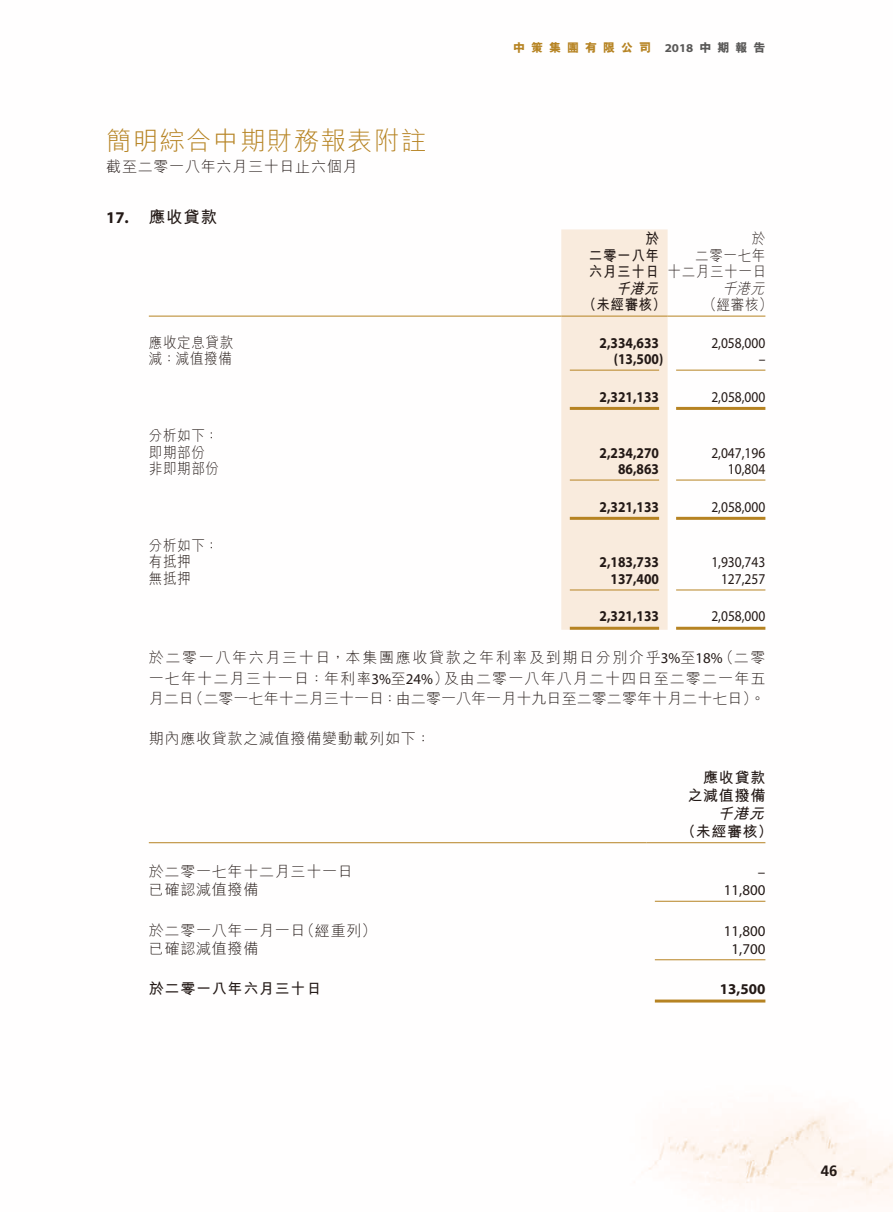
<style>
.page{position:relative;width:893px;height:1212px;background:#fff}
.page>*{position:absolute;margin:0;border:0;box-sizing:border-box;transform-origin:0 0}
.t1{font:300 25.5px "M Hei HK";letter-spacing:.05em;color:#b68322}
.t2{font:700 16.5px "M Hei HK";color:#231916}
.t3{font:700 16.5px "Myriad Pro";color:#231916}
.t4{font:300 15px "M Hei HK";letter-spacing:.05em;color:#231916}
.t5{font:700 15px "Myriad Pro";color:#231916;scale:.9 1}
.t6{font:15px "Myriad Pro";color:#231916;scale:.9 1}
.t7{font:300 15px/20.2px "M Hei HK";letter-spacing:.005em;color:#231916}
.t8{font:300 15px/20.2px "M Hei HK";letter-spacing:.11em;color:#231916}
.t9{font:300 15px "M Hei HK";letter-spacing:.05em;color:#231916;scale:.9 1}
.t10{font:700 15px/18px "M Hei HK";letter-spacing:.05em;color:#231916;text-align:right}
.t11{font:15px "Myriad Pro";color:#231916}
.t12{font:700 15px "M Hei HK";letter-spacing:.05em;color:#231916;scale:.9 1}
.t13{font:700 15px "Myriad Pro";color:#231916}
.t14{font:italic 300 15px "M Hei HK";color:#231916;scale:.9 1}
.t15{font:italic 700 15px "M Hei HK";color:#231916;scale:.9 1}
.t16{font:italic 700 15px "M Hei HK";color:#231916}
.t17{font:700 15px "Frutiger LT Std";color:#231916}
.t18{font:800 12px "M Hei HK";color:#b68322}
.t19{font:800 12px "M Hei HK";color:#595857}
.t20{font:700 semi-expanded 12px "Myriad Pro";color:#595857}
.s1{font-family:"Myriad Pro";font-weight:400}
</style>
<div class="page">
<img style="left:148px;top:315px;width:745px;height:889px">
<div style="left:561px;top:229px;width:107px;height:401px;background:#f9ebdd"></div>
<hr style="left:149px;top:316px;width:412px;height:1px;background:#b68322">
<hr style="left:561px;top:316px;width:107px;height:1px;background:#b68322">
<hr style="left:668px;top:316px;width:97px;height:1px;background:#b68322">
<hr style="left:570px;top:370px;width:89px;height:1px;background:#b68322">
<hr style="left:676px;top:370px;width:89px;height:1px;background:#b68322">
<hr style="left:570px;top:407px;width:89px;height:3px;background:#b68322">
<hr style="left:676px;top:407px;width:89px;height:3px;background:#b68322">
<hr style="left:570px;top:480px;width:89px;height:1px;background:#b68322">
<hr style="left:676px;top:480px;width:89px;height:1px;background:#b68322">
<hr style="left:570px;top:517px;width:89px;height:3px;background:#b68322">
<hr style="left:676px;top:517px;width:89px;height:3px;background:#b68322">
<hr style="left:570px;top:590px;width:89px;height:1px;background:#b68322">
<hr style="left:676px;top:590px;width:89px;height:1px;background:#b68322">
<hr style="left:570px;top:627px;width:89px;height:3px;background:#b68322">
<hr style="left:676px;top:627px;width:89px;height:3px;background:#b68322">
<hr style="left:149px;top:842px;width:497px;height:1px;background:#b68322">
<hr style="left:646px;top:842px;width:119px;height:1px;background:#b68322">
<hr style="left:655px;top:901px;width:110px;height:1px;background:#b68322">
<hr style="left:655px;top:959px;width:110px;height:1px;background:#b68322">
<hr style="left:655px;top:999px;width:110px;height:3px;background:#b68322">
<h1 class="t1" style="left:106px;top:123px;width:322px">簡明綜合中期財務報表附註</h1>
<p class="t4" style="left:106px;top:156px;width:253px">截至二零一八年六月三十日止六個月</p>
<p class="t2" style="left:149px;top:205px;width:70px">應收貸款</p>
<p class="t3" style="left:106px;top:207px;width:24px">17.</p>
<p class="t9" style="left:149px;top:332px;width:95px">應收定息貸款</p>
<p class="t9" style="left:149px;top:348px;width:94px">減：減值撥備</p>
<p class="t9" style="left:149px;top:425px;width:79px">分析如下：</p>
<p class="t9" style="left:149px;top:441px;width:64px">即期部份</p>
<p class="t9" style="left:149px;top:458px;width:80px">非即期部份</p>
<p class="t9" style="left:149px;top:535px;width:79px">分析如下：</p>
<p class="t9" style="left:149px;top:551px;width:48px">有抵押</p>
<p class="t9" style="left:149px;top:568px;width:48px">無抵押</p>
<p class="t18" style="left:585px;top:39px;width:13px">有</p>
<p class="t18" style="left:531px;top:39px;width:13px">策</p>
<p class="t18" style="left:549px;top:39px;width:13px">集</p>
<p class="t18" style="left:621px;top:39px;width:13px">公</p>
<p class="t18" style="left:513px;top:39px;width:13px">中</p>
<p class="t18" style="left:639px;top:39px;width:13px">司</p>
<p class="t18" style="left:603px;top:39px;width:13px">限</p>
<p class="t18" style="left:567px;top:39px;width:13px">團</p>
<p class="t19" style="left:699px;top:39px;width:67px">中期報告</p>
<p class="t20" style="left:665px;top:40px;width:30px">2018</p>
<p class="t12" style="left:646px;top:228px;width:16px">於</p>
<p class="t9" style="left:752px;top:228px;width:16px">於</p>
<p class="t12" style="left:589px;top:244px;width:79px">二零一八年</p>
<p class="t9" style="left:695px;top:244px;width:79px">二零一七年</p>
<p class="t12" style="left:589px;top:261px;width:79px">六月三十日</p>
<p class="t9" style="left:668px;top:261px;width:111px">十二月三十一日</p>
<p class="t15" style="left:616px;top:277px;width:54px">千港元</p>
<p class="t14" style="left:722px;top:277px;width:54px">千港元</p>
<p class="t12" style="left:583px;top:294px;width:94px">（未經審核）</p>
<p class="t9" style="left:703px;top:294px;width:78px">（經審核(</p>
<p class="t5" style="left:600px;top:333px;width:68px">2,334,633</p>
<p class="t6" style="left:711px;top:333px;width:62px">2,058,000</p>
<p class="t5" style="left:614px;top:349px;width:56px">)13,500(</p>
<p class="t6" style="left:759px;top:350px;width:9px">–</p>
<p class="t5" style="left:600px;top:387px;width:68px">2,321,133</p>
<p class="t6" style="left:711px;top:387px;width:62px">2,058,000</p>
<p class="t5" style="left:600px;top:443px;width:68px">2,234,270</p>
<p class="t6" style="left:711px;top:443px;width:62px">2,047,196</p>
<p class="t5" style="left:618px;top:459px;width:47px">86,863</p>
<p class="t6" style="left:728px;top:460px;width:43px">10,804</p>
<p class="t5" style="left:600px;top:497px;width:68px">2,321,133</p>
<p class="t6" style="left:711px;top:497px;width:62px">2,058,000</p>
<p class="t5" style="left:600px;top:553px;width:68px">2,183,733</p>
<p class="t6" style="left:711px;top:553px;width:62px">1,930,743</p>
<p class="t5" style="left:611px;top:569px;width:55px">137,400</p>
<p class="t6" style="left:721px;top:570px;width:51px">127,257</p>
<p class="t5" style="left:600px;top:607px;width:68px">2,321,133</p>
<p class="t6" style="left:711px;top:607px;width:62px">2,058,000</p>
<p class="t8" style="left:444px;top:647px;width:323px;text-indent:-295px">於二零一八年六月三十日，本集團應收貸款之年利率及到期日分別介乎<span class="s1">3%</span>至<span class="s1">18%<br></span>及由二零一八年八月二十四日至二零二一年五</p>
<p class="t4" style="left:719px;top:647px;width:48px">（二零</p>
<p class="t7" style="left:188px;top:667px;width:578px;text-indent:-40px">一七年十二月三十一日：年利率<span class="s1">3%</span>至<span class="s1">24%</span>）<br>（二零一七年十二月三十一日：由二零一八年一月十九日至二零二零年十月二十七日。(</p>
<p class="t4" style="left:149px;top:688px;width:47px">月二日</p>
<p class="t4" style="left:149px;top:728px;width:284px">期內應收貸款之減值撥備變動載列如下：</p>
<p class="t4" style="left:149px;top:861px;width:206px">於二零一七年十二月三十一日</p>
<p class="t10" style="left:687px;top:767px;width:79px">應收貸款之減值撥備</p>
<p class="t16" style="left:717px;top:802px;width:53px">千港元</p>
<p class="t10" style="left:681px;top:821px;width:94px">（未經審核(</p>
<p class="t11" style="left:758px;top:863px;width:9px">–</p>
<p class="t4" style="left:149px;top:879px;width:111px">已確認減值撥備</p>
<p class="t11" style="left:724px;top:881px;width:43px">11,800</p>
<p class="t4" style="left:300px;top:920px;width:78px">（經重列(</p>
<p class="t4" style="left:149px;top:920px;width:158px">於二零一八年一月一日</p>
<p class="t11" style="left:724px;top:921px;width:43px">11,800</p>
<p class="t4" style="left:149px;top:938px;width:111px">已確認減值撥備</p>
<p class="t11" style="left:731px;top:939px;width:35px">1,700</p>
<p class="t10" style="left:149px;top:978px;width:174px">於二零一八年六月三十日</p>
<p class="t13" style="left:720px;top:979px;width:47px">13,500</p>
<p class="t17" style="left:821px;top:1161px;width:18px">46</p>
</div>
